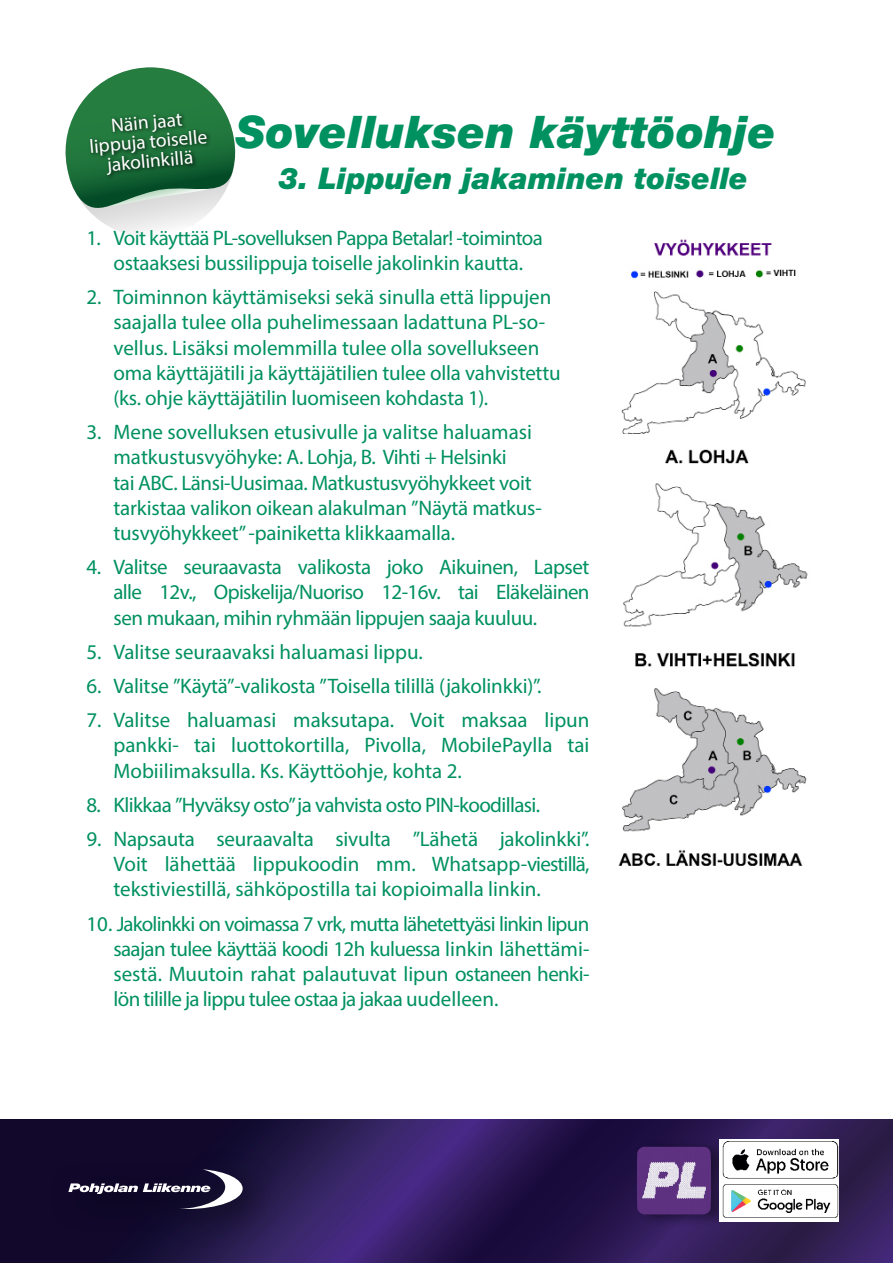
<style>
.page{position:relative;width:893px;height:1263px;background:#fff}
.page>*{position:absolute;margin:0;border:0;box-sizing:border-box;transform-origin:0 0}
.t1{font:italic 900 45px "Helvetica Neue LT Std";color:#009160}
.t2{font:italic 900 30px "Helvetica Neue LT Std";color:#009160}
.t3{font:21px/25.2px "Myriad Pro";letter-spacing:-.01em;color:#009160;text-align:justify}
.t4{font:21px "Myriad Pro";letter-spacing:-.03em;color:#009160}
.t5{font:19.5px "Myriad Pro";color:#fff}
</style>
<div class="page">
<svg style="left:65px;top:67px;width:171px;height:167px"></svg>
<div style="left:87px;top:111px;width:124px;height:69px;background:#000;opacity:.75"></div>
<img style="left:618px;top:239px;width:190px;height:627px">
<svg style="left:0;top:1120px;width:893px;height:143px;background:#2a1951"></svg>
<div style="left:636px;top:1139px;width:96px;height:90px;background:#000;opacity:.45"></div>
<img style="left:637px;top:1147px;width:74px;height:67px">
<img style="left:720px;top:1140px;width:119px;height:81px">
<div style="left:47px;top:1147px;width:236px;height:103px;background:#000;opacity:.54"></div>
<svg style="left:68px;top:1169px;width:175px;height:40px;background:#3b3550"></svg>
<p class="t5" style="left:110px;top:113px;width:73px;rotate:-5deg">Näin jaat</p>
<p class="t5" style="left:89px;top:135px;width:120px;rotate:-5deg">lippuja toiselle</p>
<p class="t1" style="left:236px;top:104px;width:542px">Sovelluksen käyttöohje</p>
<p class="t2" style="left:278px;top:160px;width:471px">3. Lippujen jakaminen toiselle</p>
<p class="t3" style="left:86px;top:225px;width:458px;text-align:center">1. Voit käyttää PL-sovelluksen Pappa Betalar! -toimintoa ostaaksesi bussilippuja toiselle jakolinkin kautta.</p>
<p class="t3" style="left:113px;top:284px;width:449px;text-align:left;text-indent:-27px">2. Toiminnon käyttämiseksi sekä sinulla että lippujen saajalla tulee olla puhelimessaan ladattuna PL-so&shy;vellus. Lisäksi molemmilla tulee olla sovellukseen oma käyttäjätili ja käyttäjätilien tulee olla vahvistettu (ks. ohje käyttäjätilin luomiseen kohdasta 1).</p>
<p class="t3" style="left:113px;top:419px;width:430px;text-align:left;text-indent:-27px">3. Mene sovelluksen etusivulle ja valitse haluamasi matkustusvyöhyke: A. Lohja, B. Vihti + Helsinki<br>tai ABC. Länsi-Uusimaa. Matkustusvyöhykkeet voit tarkistaa valikon oikean alakulman ”Näytä matkus&shy;tusvyöhykkeet” -painiketta klikkaamalla.</p>
<p class="t3" style="left:113px;top:554px;width:478px;text-indent:-27px">4. Valitse seuraavasta valikosta joko Aikuinen, Lapset alle 12v., Opiskelija/Nuoriso 12-16v. tai Eläkeläinen sen mukaan, mihin ryhmään lippujen saaja kuuluu.</p>
<p class="t3" style="left:86px;top:639px;width:338px">5. Valitse seuraavaksi haluamasi lippu.</p>
<p class="t3" style="left:86px;top:673px;width:456px">6. Valitse ”Käytä”-valikosta ”Toisella tilillä (jakolinkki)”.</p>
<p class="t3" style="left:113px;top:707px;width:478px;text-indent:-27px">7. Valitse haluamasi maksutapa. Voit maksaa lipun pankki- tai luottokortilla, Pivolla, MobilePaylla tai Mobiilimaksulla. Ks. Käyttöohje, kohta 2.</p>
<p class="t4" style="left:86px;top:792px;width:455px">8. Klikkaa ”Hyväksy osto” ja vahvista osto PIN-koodillasi.</p>
<p class="t3" style="left:113px;top:826px;width:478px;text-indent:-27px">9. Napsauta seuraavalta sivulta ”Lähetä jakolinkki”.<br>Voit lähettää lippukoodin mm. Whatsapp-viestillä, tekstiviestillä, sähköpostilla tai kopioimalla linkin.</p>
<p class="t3" style="left:113px;top:911px;width:478px;text-indent:-27px">10. Jakolinkki on voimassa 7 vrk, mutta lähetettyäsi linkin lipun saajan tulee käyttää koodi 12h kuluessa linkin lähettämi&shy;sestä. Muutoin rahat palautuvat lipun ostaneen henki&shy;lön tilille ja lippu tulee ostaa ja jakaa uudelleen.</p>
<p class="t5" style="left:106px;top:153px;width:88px;rotate:-5deg">jakolinkillä</p>
</div>
